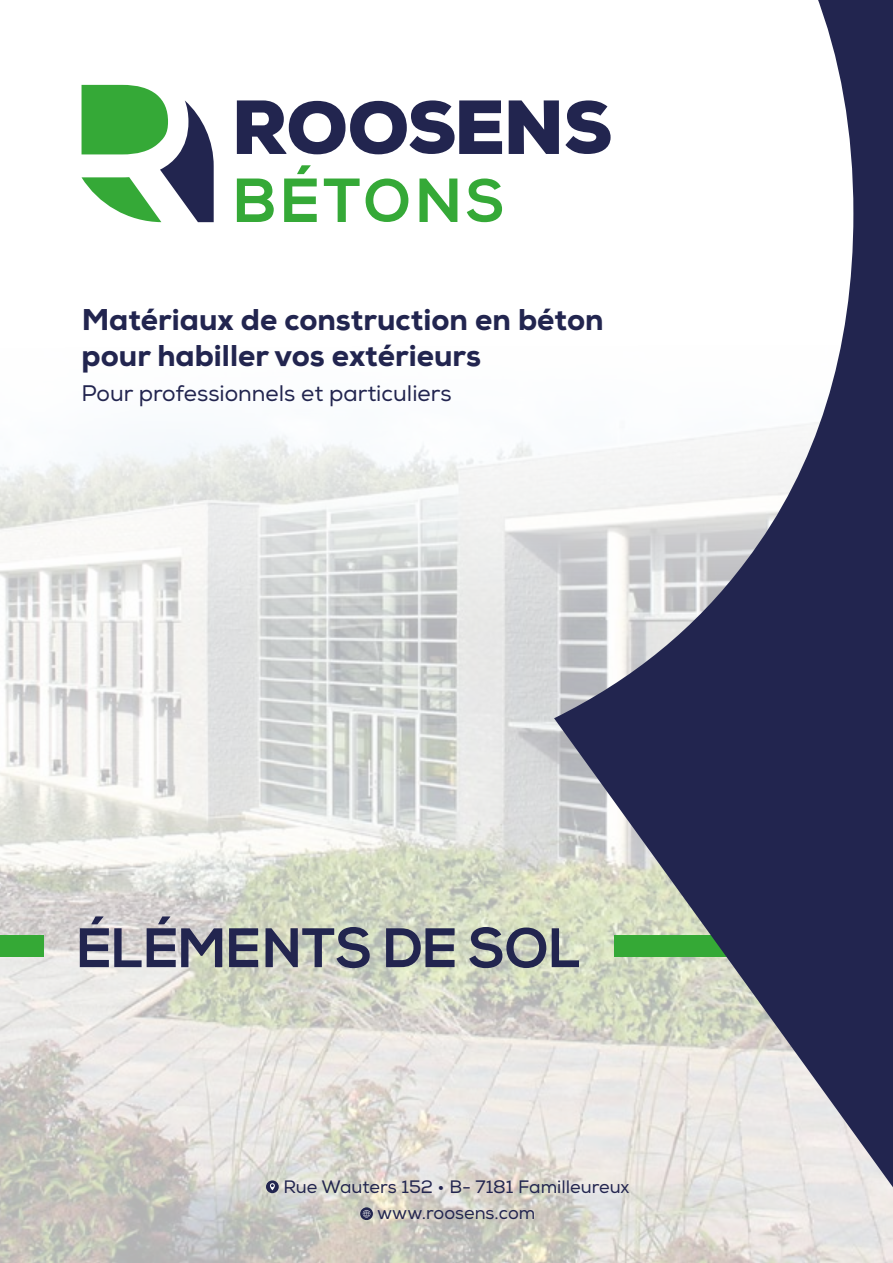
<style>
.page{position:relative;width:893px;height:1263px;background:#fff}
.page>*{position:absolute;margin:0;border:0;box-sizing:border-box;transform-origin:0 0}
.t1{font:700 55.5px "Nexa";color:#22254f}
.t2{font:800 30px/36px "Nexa";color:#22254f}
.t3{font:22.5px "Nexa";color:#22254f}
.t4{font:18px/25.8px "Nexa";color:#22254f;text-align:center}
</style>
<div class="page">
<img style="left:0;top:435px;width:893px;height:828px">
<div style="left:0;top:936px;width:44px;height:21px;background:#35a936"></div>
<svg style="left:554px;top:0;width:339px;height:1201px"></svg>
<svg style="left:266px;top:1180px;width:13px;height:13px"></svg>
<svg style="left:269px;top:1183px;width:6px;height:7px"></svg>
<svg style="left:360px;top:1207px;width:13px;height:13px"></svg>
<svg style="left:363px;top:1210px;width:7px;height:7px"></svg>
<svg style="left:82px;top:85px;width:132px;height:137px"></svg>
<svg style="left:237px;top:179px;width:37px;height:43px"></svg>
<svg style="left:284px;top:165px;width:33px;height:57px"></svg>
<svg style="left:324px;top:179px;width:36px;height:43px"></svg>
<svg style="left:366px;top:179px;width:42px;height:43px"></svg>
<svg style="left:419px;top:179px;width:38px;height:43px"></svg>
<svg style="left:467px;top:178px;width:35px;height:44px"></svg>
<svg style="left:509px;top:100px;width:50px;height:54px"></svg>
<svg style="left:565px;top:100px;width:46px;height:54px"></svg>
<svg style="left:237px;top:100px;width:265px;height:54px"></svg>
<p class="t2" style="left:82px;top:301px;width:524px">Matériaux de construction en béton pour habiller vos extérieurs</p>
<p class="t3" style="left:82px;top:380px;width:372px">Pour professionnels et particuliers</p>
<h1 class="t1" style="left:77px;top:916px;width:506px">ÉLÉMENTS DE SOL</h1>
<p class="t4" style="left:283px;top:1174px;width:348px">Rue Wauters 152 • B- 7181 Familleureux www.roosens.com</p>
</div>
